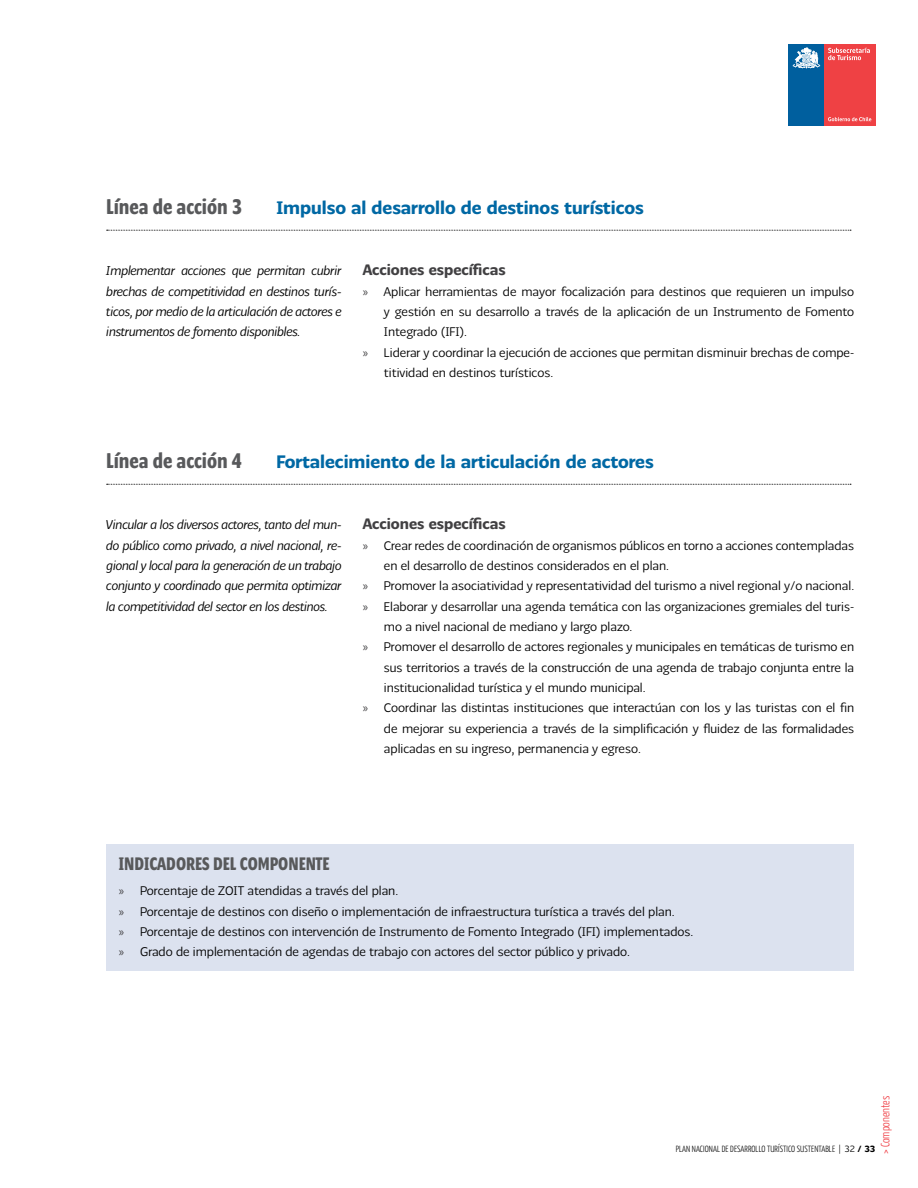
<style>
.page{position:relative;width:918px;height:1188px;background:#fff}
.page>*{position:absolute;margin:0;border:0;box-sizing:border-box;transform-origin:0 0}
.t1{font:21px "Chilena Gruesa Condensada";color:#58595b}
.t2{font:18px "Chilena Gruesa";color:#0068a4}
.t3{font:18px "Chilena Gruesa Condensada";color:#58595b}
.t4{font:15px "Chilena Gruesa";color:#414042}
.t5{font:12.75px/20.2px "Chilena Italic Fina";color:#000;text-align:justify}
.t6{font:12.45px/20.4px "Chilena Fina";color:#000}
.t7{font:300 12px "Yanone Kaffeesatz";color:#ef373e}
.t8{font:300 9px "Yanone Kaffeesatz";letter-spacing:.01em;color:#000}
.s1{font-family:"Myriad Pro";font-size:12.75px;color:#414042}
.s2{font-family:"Chilena Fina";font-weight:400}
.s3{font-family:"Chilena Gruesa";font-weight:400}
</style>
<div class="page">
<svg style="left:107px;top:230px;width:744px;height:1px"></svg>
<svg style="left:107px;top:484px;width:744px;height:1px"></svg>
<div style="left:106px;top:844px;width:748px;height:127px;background:#dce2ef"></div>
<svg style="left:788px;top:44px;width:88px;height:82px"></svg>
<div style="left:824px;top:44px;width:51px;height:81px;background:#ef4144"></div>
<div style="left:789px;top:44px;width:35px;height:81px;background:#005f9e"></div>
<svg style="left:793px;top:47px;width:27px;height:21px"></svg>
<svg style="left:828px;top:48px;width:42px;height:12px"></svg>
<svg style="left:828px;top:117px;width:43px;height:4px"></svg>
<h1 class="t1" style="left:106px;top:193px;width:138px">Línea de acción 3</h1>
<h2 class="t2" style="left:276px;top:197px;width:369px">Impulso al desarrollo de destinos turísticos</h2>
<p class="t5" style="left:106px;top:261px;width:237px">Implementar acciones que permitan cubrir brechas de competitividad en destinos turís&shy;ticos, por medio de la articulación de actores e instrumentos de fomento disponibles.</p>
<p class="t4" style="left:363px;top:261px;width:145px">Acciones específicas</p>
<p class="t6" style="left:363px;top:281px;width:493px"><span class="s1">»</span> Aplicar herramientas de mayor focalización para destinos que requieren un impulso</p>
<p class="t6" style="left:384px;top:301px;width:472px">y gestión en su desarrollo a través de la aplicación de un Instrumento de Fomento</p>
<p class="t6" style="left:384px;top:322px;width:85px">Integrado (IFI).</p>
<p class="t6" style="left:363px;top:342px;width:493px"><span class="s1">»</span> Liderar y coordinar la ejecución de acciones que permitan disminuir brechas de compe-</p>
<p class="t6" style="left:384px;top:362px;width:171px">titividad en destinos turísticos.</p>
<h1 class="t1" style="left:106px;top:447px;width:138px">Línea de acción 4</h1>
<h2 class="t2" style="left:276px;top:451px;width:379px">Fortalecimiento de la articulación de actores</h2>
<p class="t5" style="left:106px;top:515px;width:237px">Vincular a los diversos actores, tanto del mun&shy;do público como privado, a nivel nacional, re&shy;gional y local para la generación de un trabajo conjunto y coordinado que permita optimizar la competitividad del sector en los destinos.</p>
<p class="t4" style="left:363px;top:515px;width:145px">Acciones específicas</p>
<p class="t6" style="left:363px;top:535px;width:493px"><span class="s1">»</span> Crear redes de coordinación de organismos públicos en torno a acciones contempladas</p>
<p class="t6" style="left:384px;top:555px;width:287px">en el desarrollo de destinos considerados en el plan.</p>
<p class="t6" style="left:363px;top:576px;width:493px"><span class="s1">»</span> Promover la asociatividad y representatividad del turismo a nivel regional y/o nacional.</p>
<p class="t6" style="left:363px;top:596px;width:493px"><span class="s1">»</span> Elaborar y desarrollar una agenda temática con las organizaciones gremiales del turis-</p>
<p class="t6" style="left:384px;top:616px;width:250px">mo a nivel nacional de mediano y largo plazo.</p>
<p class="t6" style="left:363px;top:637px;width:493px"><span class="s1">»</span> Promover el desarrollo de actores regionales y municipales en temáticas de turismo en</p>
<p class="t6" style="left:384px;top:657px;width:472px">sus territorios a través de la construcción de una agenda de trabajo conjunta entre la</p>
<p class="t6" style="left:384px;top:677px;width:263px">institucionalidad turística y el mundo municipal.</p>
<p class="t6" style="left:363px;top:698px;width:493px"><span class="s1">»</span> Coordinar las distintas instituciones que interactúan con los y las turistas con el fin</p>
<p class="t6" style="left:384px;top:718px;width:472px">de mejorar su experiencia a través de la simplificación y fluidez de las formalidades</p>
<p class="t6" style="left:384px;top:738px;width:258px">aplicadas en su ingreso, permanencia y egreso.</p>
<h2 class="t3" style="left:119px;top:852px;width:212px">INDICADORES DEL COMPONENTE</h2>
<p class="t6" style="left:119px;top:881px;width:576px"><span class="s1">»</span> Porcentaje de ZOIT atendidas a través del plan.<br><span class="s1">»</span> Porcentaje de destinos con diseño o implementación de infraestructura turística a través del plan.<br><span class="s1">»</span> Porcentaje de destinos con intervención de Instrumento de Fomento Integrado (IFI) implementados. <span class="s1">»</span> Grado de implementación de agendas de trabajo con actores del sector público y privado.</p>
<p class="t7" style="left:878px;top:1154px;width:60px;rotate:-90deg">&gt; Componentes</p>
<p class="t8" style="left:676px;top:1144px;width:201px">PLAN NACIONAL DE DESARROLLO TURÍSTICO SUSTENTABLE | <span class="s2">32</span> <span class="s3">/ 33</span></p>
</div>
